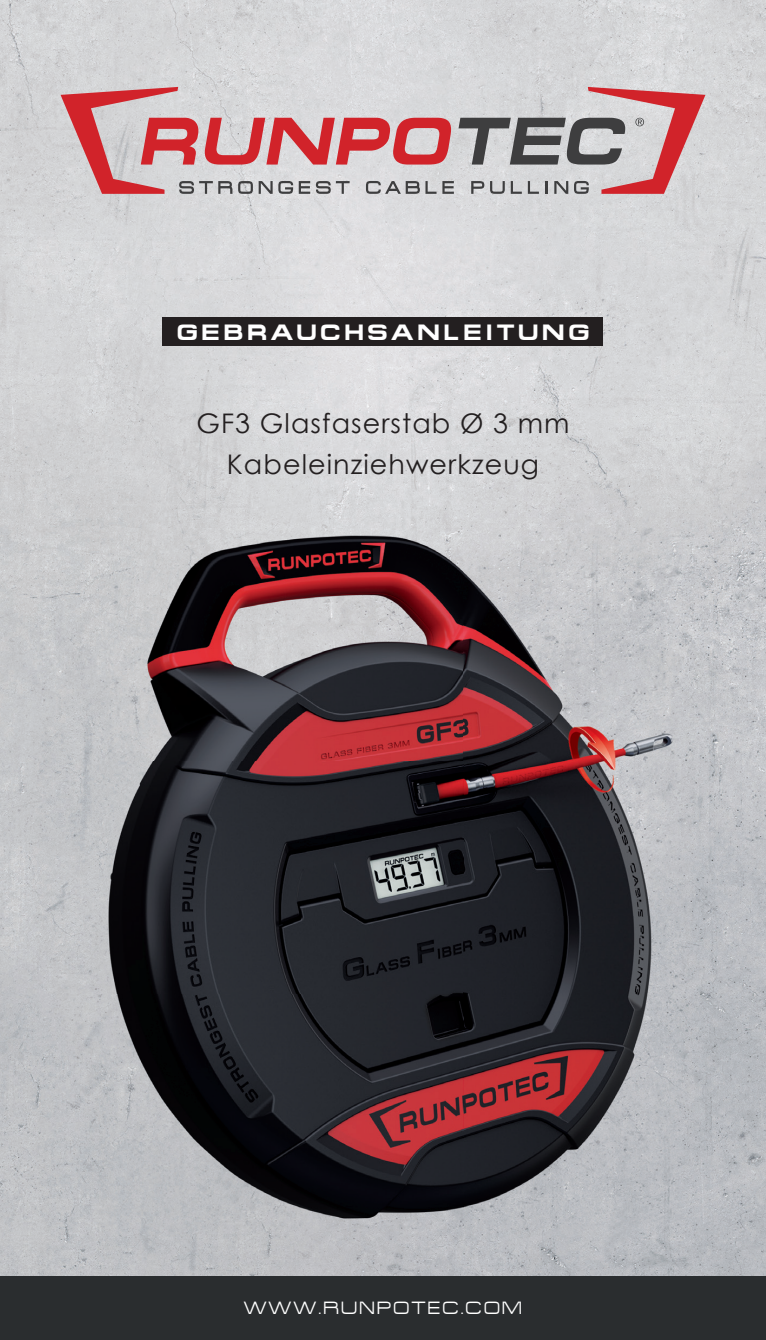
<style>
.page{position:relative;width:766px;height:1340px;background:#fff}
.page>*{position:absolute;margin:0;border:0;box-sizing:border-box;transform-origin:0 0}
.t1{font:27px/40.5px "Century Gothic";letter-spacing:.04em;color:#231f20;text-align:center}
.t2{font:700 22.5px "Micro Extended";letter-spacing:.16em;color:#fff}
.t3{font:18px "Micro Extended";letter-spacing:.1em;color:#fff}
</style>
<div class="page">
<img style="left:0;top:0;width:765px;height:1276px">
<svg style="left:61px;top:87px;width:644px;height:107px;background:#c9a6a9"></svg>
<div style="left:0;top:1276px;width:765px;height:63px;background:#2a2d2f"></div>
<div style="left:163px;top:317px;width:440px;height:29px;background:#231f20"></div>
<img style="left:102px;top:528px;width:578px;height:700px">
<p class="t2" style="left:177px;top:319px;width:413px">GEBRAUCHSANLEITUNG</p>
<p class="t1" style="left:196px;top:403px;width:374px">GF3 Glasfaserstab Ø 3 mm<br>Kabeleinziehwerkzeug</p>
<p class="t3" style="left:244px;top:1297px;width:279px">WWW.RUNPOTEC.COM</p>
</div>
